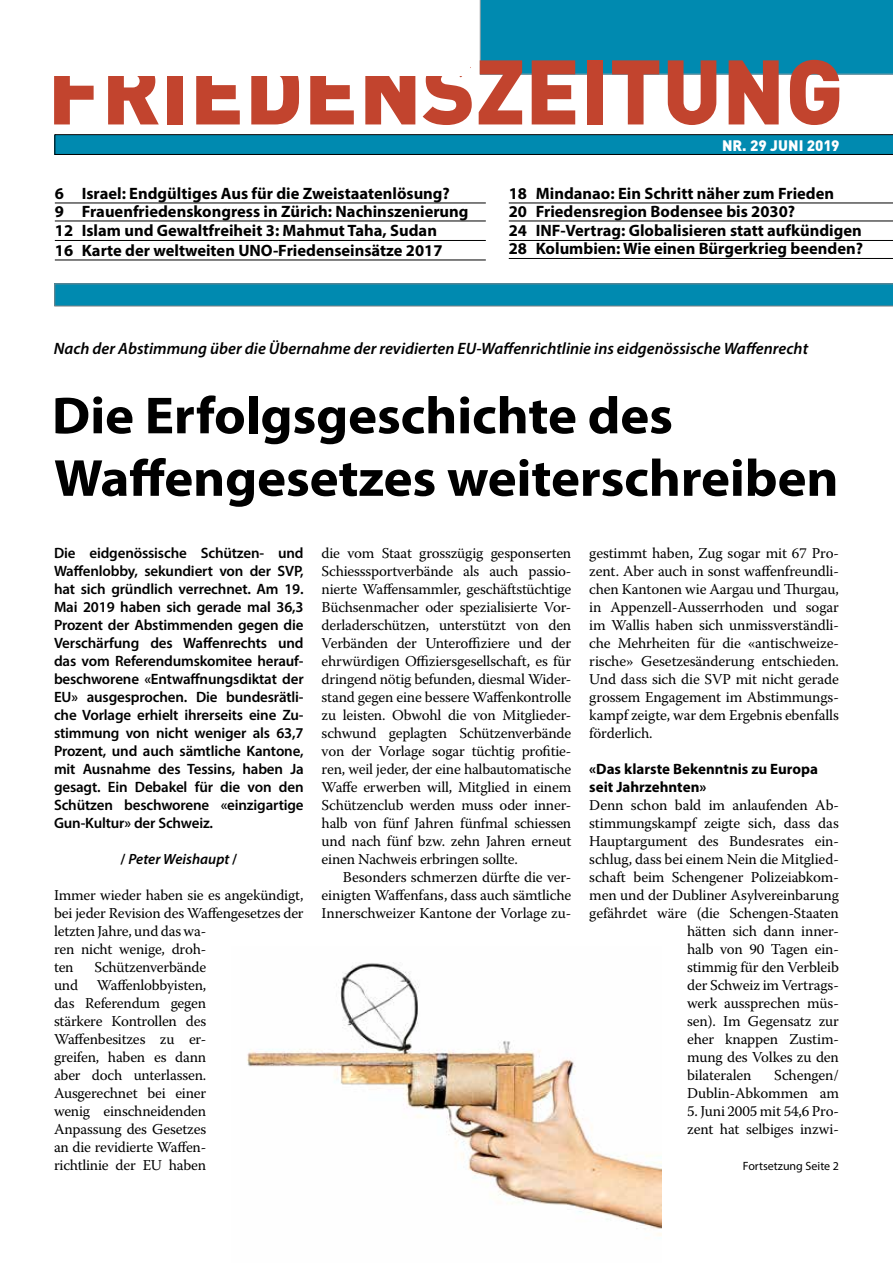
<style>
.page{position:relative;width:893px;height:1263px;background:#fff}
.page>*{position:absolute;margin:0;border:0;box-sizing:border-box;transform-origin:0 0}
.t1{font:900 90px "DIN";letter-spacing:.005em;color:#c2442e}
.t2{font:700 52.5px "Myriad Pro";letter-spacing:-.005em;color:#000;scale:1.05 1}
.t3{font:700 16.5px/18px "Myriad Pro";color:#000}
.t4{font:italic 600 16.5px "Myriad Pro";color:#000}
.t5{font:15px/18px "Warnock Pro";letter-spacing:-.01em;color:#000;text-align:justify}
.t6{font:600 15px/18px "Myriad Pro";letter-spacing:-.01em;color:#000;text-align:justify}
.t7{font:700 15px/18px "Myriad Pro";color:#000}
.t8{font:900 15px "DIN";letter-spacing:.005em;color:#fff}
.t9{font:italic 600 14.85px "Myriad Pro";color:#000}
.t10{font:12px "Myriad Pro";color:#000}
.s1{font-style:normal}
</style>
<div class="page">
<div style="left:480px;top:0;width:413px;height:75px;background:#008ab0"></div>
<svg style="left:54px;top:134px;width:839px;height:21px;background:#017d9f"></svg>
<svg style="left:54px;top:283px;width:839px;height:23px;background:#0889ad"></svg>
<hr style="left:55px;top:203px;width:431px;height:1px;background:#000">
<hr style="left:55px;top:221px;width:431px;height:1px;background:#000">
<hr style="left:55px;top:240px;width:431px;height:1px;background:#000">
<hr style="left:55px;top:260px;width:431px;height:1px;background:#000">
<hr style="left:509px;top:203px;width:384px;height:1px;background:#000">
<hr style="left:509px;top:221px;width:384px;height:1px;background:#000">
<hr style="left:509px;top:240px;width:384px;height:1px;background:#000">
<hr style="left:509px;top:258px;width:384px;height:1px;background:#000">
<img style="left:247px;top:963px;width:415px;height:273px">
<h1 class="t1" style="left:48px;top:32px;width:798px">FRIEDENSZEITUNG</h1>
<p class="t8" style="left:722px;top:135px;width:119px">NR. 29 JUNI 2019</p>
<p class="t3" style="left:55px;top:183px;width:415px">6 Israel: Endgültiges Aus für die Zweistaatenlösung?<br>9 Frauenfriedenskongress in Zürich: Nachinszenierung</p>
<p class="t3" style="left:55px;top:220px;width:389px;line-height:19.5px">12 Islam und Gewaltfreiheit 3: Mahmut Taha, Sudan<br>16 Karte der weltweiten UNO-Friedenseinsätze 2017</p>
<p class="t3" style="left:509px;top:183px;width:327px">18 Mindanao: Ein Schritt näher zum Frieden<br>20 Friedensregion Bodensee bis 2030?</p>
<p class="t3" style="left:509px;top:221px;width:356px">24 INF-Vertrag: Globalisieren statt aufkündigen<br>28 Kolumbien: Wie einen Bürgerkrieg beenden?</p>
<p class="t4" style="left:54px;top:338px;width:756px">Nach der Abstimmung über die Übernahme der revidierten EU-Waffenrichtlinie ins eidgenössische Waffenrecht</p>
<h2 class="t2" style="left:52px;top:381px;width:593px">Die Erfolgsgeschichte des</h2>
<h2 class="t2" style="left:54px;top:444px;width:749px">Waffengesetzes weiterschreiben</h2>
<p class="t6" style="left:54px;top:544px;width:251px">Die eidgenössische Schützen- und Waffenlobby, sekundiert von der SVP, hat sich gründlich verrechnet. Am 19.<br>Mai 2019 haben sich gerade mal 36,3<br>Prozent der Abstimmenden gegen die Verschärfung des Waffenrechts und das vom Referendumskomitee herauf&shy;beschworene «Entwaffnungsdiktat der EU» ausgesprochen. Die bundesrätli&shy;che Vorlage erhielt ihrerseits eine Zu&shy;stimmung von nicht weniger als 63,7<br>Prozent, und auch sämtliche Kantone, mit Ausnahme des Tessins, haben Ja gesagt. Ein Debakel für die von den Schützen beschworene «einzigartige Gun-Kultur» der Schweiz.</p>
<p class="t9" style="left:121px;top:850px;width:118px"><span class="s1">/</span> Peter Weishaupt <span class="s1">/</span></p>
<p class="t5" style="left:54px;top:886px;width:251px;text-align:left">Immer wieder haben sie es angekündigt, bei jeder Revision des Waffengesetzes der letzten Jahre, und das wa-<br>ren nicht wenige, droh-<br>ten</p>
<p class="t5" style="left:54px;top:958px;width:154px;text-indent:40px">Schützenverbände und Waffenlobbyisten, das Referendum gegen stärkere Kontrollen des Waffenbesitzes zu er&shy;greifen, haben es dann aber doch unterlassen.<br>Ausgerechnet bei einer wenig einschneidenden Anpassung des Gesetzes an die revidierte Waffen&shy;richtlinie der EU haben</p>
<p class="t5" style="left:322px;top:544px;width:251px">die vom Staat grosszügig gesponserten Schiesssportverbände als auch passio&shy;nierte Waffensammler, geschäftstüchtige Büchsenmacher oder spezialisierte Vor&shy;derladerschützen, unterstützt von den Verbänden der Unteroffiziere und der ehrwürdigen Offiziersgesellschaft, es für dringend nötig befunden, diesmal Wider&shy;stand gegen eine bessere Waffenkontrolle zu leisten. Obwohl die von Mitglieder&shy;schwund geplagten Schützenverbände von der Vorlage sogar tüchtig profitie&shy;ren, weil jeder, der eine halbautomatische Waffe erwerben will, Mitglied in einem Schützenclub werden muss oder inner&shy;halb von fünf Jahren fünfmal schiessen und nach fünf bzw. zehn Jahren erneut einen Nachweis erbringen sollte.</p>
<p class="t5" style="left:322px;top:868px;width:251px;text-indent:21px">Besonders schmerzen dürfte die ver&shy;einigten Waffenfans, dass auch sämtliche Innerschweizer Kantone der Vorlage zu-</p>
<p class="t5" style="left:589px;top:544px;width:251px">gestimmt haben, Zug sogar mit 67 Pro&shy;zent. Aber auch in sonst waffenfreundli&shy;chen Kantonen wie Aargau und Thurgau, in Appenzell-Ausserrhoden und sogar im Wallis haben sich unmissverständli&shy;che Mehrheiten für die «antischweize&shy;rische» Gesetzesänderung entschieden.<br>Und dass sich die SVP mit nicht gerade grossem Engagement im Abstimmungs&shy;kampf zeigte, war dem Ergebnis ebenfalls förderlich.</p>
<p class="t7" style="left:589px;top:759px;width:230px">«Das klarste Bekenntnis zu Europa seit Jahrzehnten»</p>
<p class="t5" style="left:589px;top:796px;width:251px">Denn schon bald im anlaufenden Ab-</p>
<p class="t5" style="left:589px;top:814px;width:251px">stimmungskampf zeigte sich, dass das</p>
<p class="t5" style="left:589px;top:832px;width:251px">Hauptargument des Bundesrates ein-</p>
<p class="t5" style="left:589px;top:850px;width:251px">schlug, dass bei einem Nein die Mitglied-</p>
<p class="t5" style="left:589px;top:868px;width:251px">schaft beim Schengener Polizeiabkom-</p>
<p class="t5" style="left:589px;top:886px;width:251px">men und der Dubliner Asylvereinbarung</p>
<p class="t5" style="left:589px;top:904px;width:251px">gefährdet wäre (die Schengen-Staaten</p>
<p class="t5" style="left:687px;top:922px;width:153px">hätten sich dann inner-</p>
<p class="t5" style="left:687px;top:940px;width:153px">halb von 90 Tagen ein-</p>
<p class="t5" style="left:687px;top:958px;width:153px">stimmig für den Verbleib</p>
<p class="t5" style="left:687px;top:976px;width:153px">der Schweiz im Vertrags-</p>
<p class="t5" style="left:687px;top:994px;width:153px">werk aussprechen müs-</p>
<p class="t5" style="left:687px;top:1012px;width:153px">sen). Im Gegensatz zur</p>
<p class="t5" style="left:687px;top:1030px;width:153px">eher knappen Zustim-</p>
<p class="t5" style="left:687px;top:1048px;width:153px">mung des Volkes zu den</p>
<p class="t5" style="left:687px;top:1066px;width:66px">bilateralen</p>
<p class="t5" style="left:687px;top:1066px;width:153px;text-align:right">Schengen/<br>Dublin-Abkommen am</p>
<p class="t5" style="left:687px;top:1102px;width:153px">5. Juni 2005 mit 54,6 Pro&shy;zent hat selbiges inzwi-</p>
<p class="t10" style="left:743px;top:1158px;width:98px">Fortsetzung Seite 2</p>
</div>
